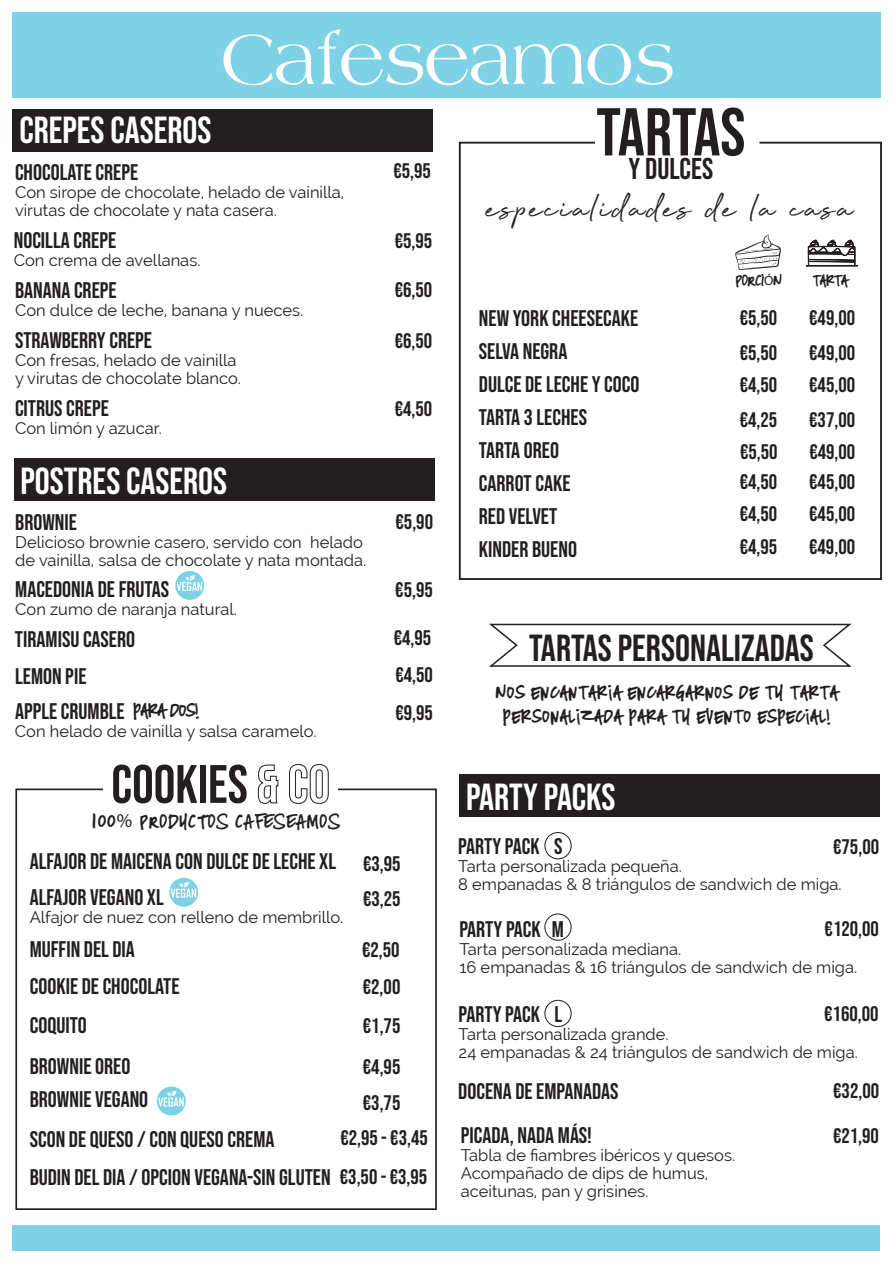
<style>
.page{position:relative;width:893px;height:1263px;background:#fff}
.page>*{position:absolute;margin:0;border:0;box-sizing:border-box;transform-origin:0 0}
.t1{font:67.5px "Bebas Neue";letter-spacing:-.005em;color:#231f20}
.t2{font:63px "Americana";color:#fff}
.t3{font:54px "Bebas Neue";color:#231f20}
.t4{font:45px "Beyond Infinity";letter-spacing:.05em;color:#231f20}
.t5{font:37.5px "Bebas Neue";color:#fff}
.t6{font:37.5px "Bebas Neue";color:#231f20}
.t7{font:30px "Bebas Neue";color:#231f20}
.t8{font:22.5px/33px "Bebas Neue";color:#231f20}
.t9{font:21px/37.3px "Bebas Neue";color:#231f20}
.t10{font:16.5px/18px "Raleway";color:#231f20}
.t11{font:16.5px/24px "Miserably Lose";letter-spacing:.08em;color:#231f20;text-align:center}
.t12{font:13.5px "Miserably Lose";color:#231f20}
.s1{font-size:19.5px}
.s2{font-family:"Myriad Pro";font-size:19.5px}
.s3{font-size:21px}
.s4{font-family:"Myriad Pro"}
</style>
<div class="page">
<div style="left:545px;top:1000px;width:26px;height:27px;border:1px solid #231f20;border-radius:50%"></div>
<div style="left:545px;top:914px;width:26px;height:26px;border:1px solid #231f20;border-radius:50%"></div>
<div style="left:545px;top:832px;width:26px;height:27px;border:1px solid #231f20;border-radius:50%"></div>
<div style="left:15px;top:788px;width:422px;height:422px;border:2px solid #231f20"></div>
<svg style="left:458px;top:141px;width:424px;height:439px"></svg>
<div style="left:14px;top:458px;width:420px;height:43px;background:#231f20"></div>
<svg style="left:735px;top:235px;width:46px;height:35px"></svg>
<svg style="left:806px;top:235px;width:52px;height:32px"></svg>
<div style="left:103px;top:763px;width:235px;height:52px;background:#fff"></div>
<svg style="left:258px;top:764px;width:21px;height:40px"></svg>
<svg style="left:289px;top:764px;width:40px;height:40px"></svg>
<div style="left:459px;top:774px;width:421px;height:42px;background:#231f20"></div>
<svg style="left:489px;top:623px;width:363px;height:44px"></svg>
<div style="left:13px;top:109px;width:420px;height:43px;background:#231f20"></div>
<div style="left:13px;top:12px;width:867px;height:85px;background:#7fd2e5"></div>
<div style="left:13px;top:1225px;width:867px;height:25px;background:#7fd2e5"></div>
<div style="left:175px;top:571px;width:29px;height:29px;background:#7fd2e5;border-radius:50%"></div>
<svg style="left:177px;top:575px;width:25px;height:16px"></svg>
<svg style="left:157px;top:1086px;width:29px;height:29px"></svg>
<svg style="left:158px;top:1090px;width:26px;height:16px"></svg>
<div style="left:169px;top:878px;width:29px;height:29px;background:#7fd2e5;border-radius:50%"></div>
<svg style="left:171px;top:882px;width:25px;height:16px"></svg>
<h2 class="t2" style="left:222px;top:17px;width:454px">CAFESEAMOS</h2>
<h3 class="t5" style="left:19px;top:109px;width:194px">CREPES CASEROS</h3>
<h3 class="t8" style="left:15px;top:156px;width:125px">CHOCOLATE CREPE</h3>
<p class="t10" style="left:15px;top:183px;width:331px">Con sirope de chocolate, helado de vainilla, virutas de chocolate y nata casera.</p>
<h3 class="t8" style="left:14px;top:224px;width:104px">NOCILLA CREPE</h3>
<p class="t10" style="left:14px;top:251px;width:188px">Con crema de avellanas.</p>
<h3 class="t8" style="left:15px;top:273px;width:103px">BANANA CREPE</h3>
<p class="t10" style="left:15px;top:301px;width:290px">Con dulce de leche, banana y nueces.</p>
<h3 class="t8" style="left:15px;top:323px;width:139px">STRAWBERRY CREPE</h3>
<p class="t10" style="left:15px;top:351px;width:228px">Con fresas, helado de vainilla y virutas de chocolate blanco.</p>
<h3 class="t8" style="left:15px;top:392px;width:95px">CITRUS CREPE</h3>
<p class="t10" style="left:15px;top:419px;width:148px">Con limón y azucar.</p>
<h3 class="t5" style="left:20px;top:460px;width:208px">POSTRES CASEROS</h3>
<h3 class="t8" style="left:15px;top:506px;width:63px">BROWNIE</h3>
<p class="t10" style="left:15px;top:534px;width:353px">Delicioso brownie casero, servido con helado de vainilla, salsa de chocolate y nata montada.</p>
<h3 class="t8" style="left:15px;top:572px;width:155px">MACEDONIA DE FRUTAS</h3>
<p class="t10" style="left:15px;top:600px;width:223px">Con zumo de naranja natural.</p>
<h3 class="t8" style="left:15px;top:621px;width:122px;line-height:36.6px">TIRAMISU CASERO<br>LEMON PIE</h3>
<p class="t11" style="left:133px;top:698px;width:67px">PARA DOS!</p>
<h3 class="t8" style="left:15px;top:694px;width:111px">APPLE CRUMBLE</h3>
<p class="t10" style="left:15px;top:722px;width:303px">Con helado de vainilla y salsa caramelo.</p>
<h3 class="t3" style="left:111px;top:754px;width:138px">COOKIES</h3>
<p class="t11" style="left:92px;top:809px;width:249px"><span class="s1">100</span><span class="s2">%</span> PRODUCTOS CAFESEAMOS</p>
<p class="t9" style="left:393px;top:151px;width:39px">€5,95</p>
<p class="t9" style="left:395px;top:222px;width:39px">€5,95</p>
<p class="t9" style="left:395px;top:271px;width:39px">€6,50</p>
<p class="t9" style="left:395px;top:322px;width:39px">€6,50</p>
<p class="t9" style="left:395px;top:390px;width:39px">€4,50</p>
<p class="t9" style="left:396px;top:503px;width:39px">€5,90</p>
<p class="t9" style="left:395px;top:570px;width:39px">€5,95</p>
<p class="t9" style="left:394px;top:619px;width:41px">€4,95 €4,50</p>
<p class="t9" style="left:395px;top:694px;width:39px">€9,95</p>
<h3 class="t8" style="left:30px;top:845px;width:308px">ALFAJOR DE MAICENA CON DULCE DE LECHE XL</h3>
<p class="t9" style="left:363px;top:845px;width:39px">€3,95</p>
<h3 class="t8" style="left:30px;top:880px;width:136px">ALFAJOR VEGANO XL</h3>
<p class="t10" style="left:30px;top:908px;width:315px">Alfajor de nuez con relleno de membrillo.</p>
<p class="t9" style="left:363px;top:880px;width:39px">€3,25</p>
<h3 class="t8" style="left:30px;top:931px;width:151px;line-height:37px">MUFFIN DEL DIA<br>COOKIE DE CHOCOLATE</h3>
<p class="t9" style="left:362px;top:930px;width:40px">€2,50 €2,00</p>
<h3 class="t8" style="left:30px;top:1009px;width:59px">COQUITO</h3>
<p class="t9" style="left:363px;top:1007px;width:39px">€1,75</p>
<h3 class="t8" style="left:30px;top:1049px;width:102px">BROWNIE OREO</h3>
<p class="t9" style="left:363px;top:1048px;width:39px">€4,95</p>
<h3 class="t8" style="left:30px;top:1083px;width:120px">BROWNIE VEGANO</h3>
<p class="t9" style="left:363px;top:1084px;width:39px">€3,75</p>
<h3 class="t8" style="left:30px;top:1123px;width:246px">SCON DE QUESO / CON QUESO CREMA</h3>
<p class="t9" style="left:340px;top:1119px;width:89px">€2,95 - €3,45</p>
<h3 class="t8" style="left:30px;top:1161px;width:399px">BUDIN DEL DIA / OPCION VEGANA-SIN GLUTEN <span class="s3">€3,50 - €3,95</span></h3>
<h1 class="t1" style="left:596px;top:94px;width:151px">TARTAS</h1>
<h3 class="t7" style="left:628px;top:152px;width:86px">Y DULCES</h3>
<h3 class="t4" style="left:487px;top:184px;width:368px">especialidades de la casa</h3>
<h3 class="t8" style="left:479px;top:301px;width:162px">NEW YORK CHEESECAKE<br>SELVA NEGRA<br>DULCE DE LECHE Y COCO<br>TARTA 3 LECHES<br>TARTA OREO<br>CARROT CAKE<br>RED VELVET<br>KINDER BUENO</h3>
<p class="t12" style="left:736px;top:272px;width:47px">PORCI<span class="s4">Ó</span>N</p>
<p class="t12" style="left:813px;top:272px;width:36px">TARTA</p>
<p class="t9" style="left:740px;top:299px;width:39px">€5,50</p>
<p class="t9" style="left:809px;top:299px;width:47px">€49,00</p>
<p class="t9" style="left:740px;top:334px;width:39px">€5,50</p>
<p class="t9" style="left:809px;top:334px;width:47px">€49,00</p>
<p class="t9" style="left:740px;top:366px;width:39px">€4,50</p>
<p class="t9" style="left:809px;top:366px;width:47px">€45,00</p>
<p class="t9" style="left:740px;top:401px;width:39px">€4,25</p>
<p class="t9" style="left:809px;top:401px;width:47px">€37,00</p>
<p class="t9" style="left:740px;top:433px;width:39px">€5,50</p>
<p class="t9" style="left:809px;top:433px;width:47px">€49,00</p>
<p class="t9" style="left:740px;top:462px;width:39px">€4,50</p>
<p class="t9" style="left:809px;top:462px;width:47px">€45,00</p>
<p class="t9" style="left:740px;top:495px;width:39px">€4,50</p>
<p class="t9" style="left:809px;top:495px;width:47px">€45,00</p>
<p class="t9" style="left:740px;top:528px;width:39px">€4,95</p>
<p class="t9" style="left:809px;top:528px;width:47px">€49,00</p>
<h3 class="t6" style="left:529px;top:626px;width:286px">TARTAS PERSONALIZADAS</h3>
<p class="t11" style="left:496px;top:681px;width:343px">NOS ENCANTARIA ENCARGARNOS DE TU TARTA<br>PERSONALIZADA PARA TU EVENTO ESPECIAL!</p>
<h3 class="t5" style="left:466px;top:775px;width:151px">PARTY PACKS</h3>
<h3 class="t8" style="left:458px;top:830px;width:106px">PARTY PACK S</h3>
<p class="t10" style="left:458px;top:858px;width:385px">Tarta personalizada pequeña.<br>8 empanadas &amp; 8 triángulos de sandwich de miga.</p>
<h3 class="t8" style="left:459px;top:912px;width:106px">PARTY PACK M</h3>
<p class="t10" style="left:459px;top:940px;width:399px">Tarta personalizada mediana.<br>16 empanadas &amp; 16 triángulos de sandwich de miga.</p>
<h3 class="t8" style="left:459px;top:998px;width:105px">PARTY PACK L</h3>
<p class="t10" style="left:459px;top:1025px;width:401px">Tarta personalizada grande.<br>24 empanadas &amp; 24 triángulos de sandwich de miga.</p>
<p class="t9" style="left:833px;top:828px;width:47px">€75,00</p>
<p class="t9" style="left:825px;top:910px;width:56px">€120,00</p>
<p class="t9" style="left:824px;top:995px;width:56px">€160,00</p>
<h3 class="t8" style="left:458px;top:1074px;width:162px">DOCENA DE EMPANADAS</h3>
<p class="t9" style="left:833px;top:1072px;width:47px">€32,00</p>
<h3 class="t8" style="left:461px;top:1118px;width:133px">PICADA, NADA MÁS!</h3>
<p class="t10" style="left:461px;top:1146px;width:276px">Tabla de fiambres ibéricos y quesos.<br>Acompañado de dips de humus, aceitunas, pan y grisines.</p>
<p class="t9" style="left:833px;top:1117px;width:47px">€21,90</p>
</div>
